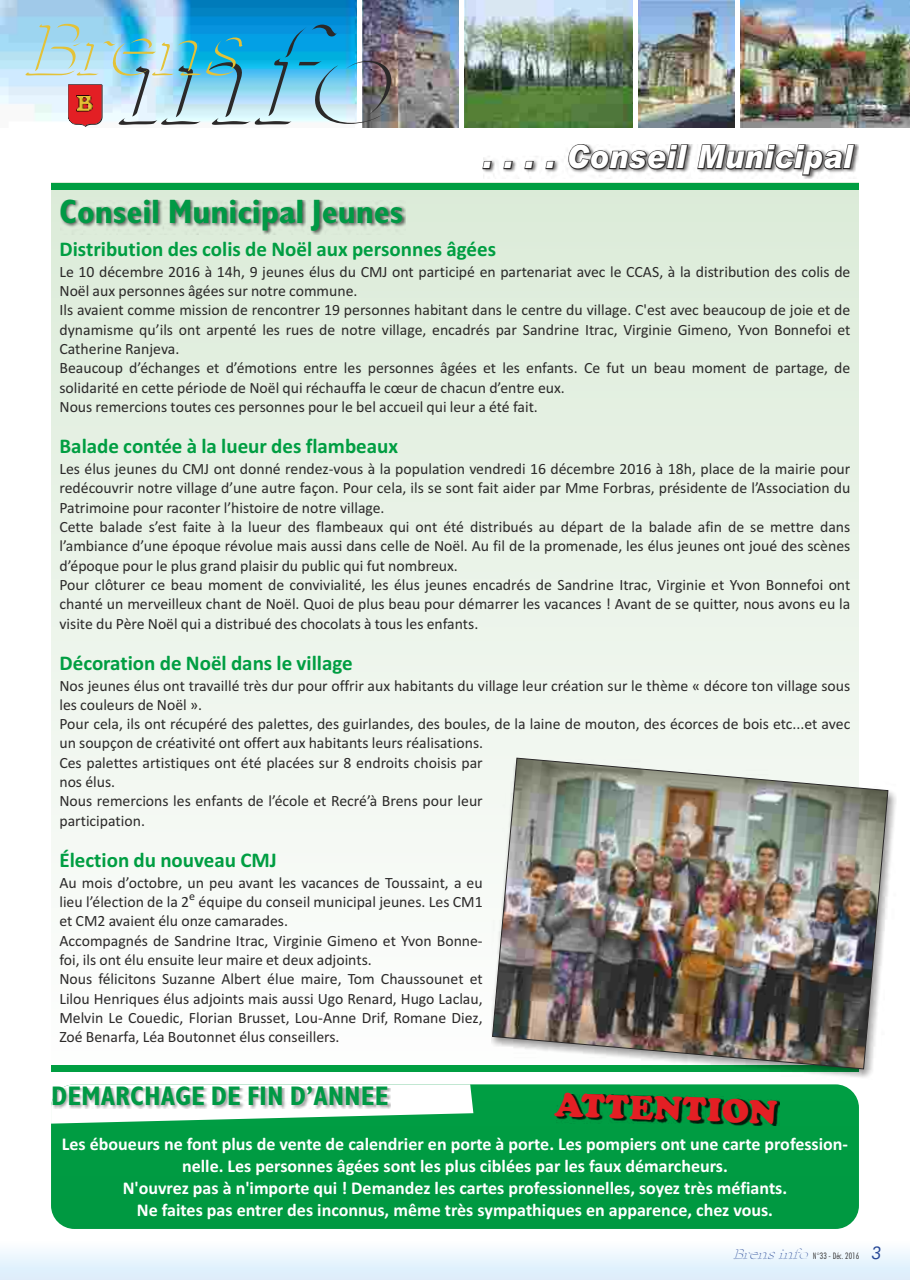
<style>
.page{position:relative;width:910px;height:1280px;background:#fff}
.page>*{position:absolute;margin:0;border:0;box-sizing:border-box;transform-origin:0 0}
.t1{font:34.8px "Cookie";color:#e31f24}
.t2{font:700 condensed 33.9px "Gill Sans";color:#009945}
.t3{font:italic 900 32.25px "Arial";letter-spacing:.015em;color:#fff;scale:.89 1}
.t4{font:700 condensed 27px "Gill Sans";color:#009945}
.t5{font:700 21px "Calibri";color:#009e42}
.t6{font:700 18px/21.9px "Calibri";color:#fff;text-align:center}
.t7{font:italic 17.55px "Futura BT";color:#264796}
.t8{font:15.75px/19.4px "Calibri";color:#2b2929}
.t9{font:italic 14.1px "Emboss";color:#264796;scale:1.13 1}
.t10{font:12px "Calibri";color:#2b2929}
.t11{font:300 condensed 9px "Futura BT";color:#2b2929}
</style>
<div class="page">
<div style="left:0;top:1242px;width:910px;height:38px;background:linear-gradient(to bottom,#fafeff,#daecfb)"></div>
<img style="left:0;top:0;width:910px;height:128px">
<hr style="left:736px;top:0;width:4px;height:128px;background:#fff">
<hr style="left:634px;top:0;width:4px;height:128px;background:#fff">
<hr style="left:459px;top:0;width:4px;height:128px;background:#fff">
<hr style="left:357px;top:0;width:4px;height:128px;background:#fff">
<img style="left:25px;top:24px;width:367px;height:103px">
<div style="left:483px;top:145px;width:376px;height:34px;background:#2b2929;opacity:.69"></div>
<div style="left:51px;top:183px;width:808px;height:884px;background:linear-gradient(to bottom,#d9ead7,#fffefe)"></div>
<div style="left:60px;top:200px;width:346px;height:35px;background:#2b2929;opacity:.69"></div>
<div style="left:51px;top:183px;width:808px;height:6px;background:#009e42"></div>
<div style="left:51px;top:1065px;width:808px;height:6px;background:#009e42"></div>
<div style="left:491px;top:759px;width:406px;height:321px;background:#2b2929;opacity:.49"></div>
<img style="left:492px;top:757px;width:397px;height:313px">
<div style="left:51px;top:1084px;width:808px;height:145px;background:#009b42;border-radius:23px"></div>
<svg style="left:51px;top:1084px;width:422px;height:40px"></svg>
<div style="left:52px;top:1088px;width:338px;height:20px;background:#2b2929;opacity:.39"></div>
<div style="left:556px;top:1094px;width:224px;height:32px;background:#2b2929;opacity:.98"></div>
<h3 class="t3" style="left:483px;top:145px;width:417px">. . . . Conseil Municipal</h3>
<h2 class="t2" style="left:60px;top:200px;width:345px">Conseil Municipal Jeunes</h2>
<h3 class="t5" style="left:60px;top:240px;width:438px">Distribution des colis de Noël aux personnes âgées</h3>
<p class="t8" style="left:59px;top:263px;width:792px">Le 10 décembre 2016 à 14h, 9 jeunes élus du CMJ ont participé en partenariat avec le CCAS, à la distribution des colis de Noël aux personnes âgées sur notre commune.<br>Ils avaient comme mission de rencontrer 19 personnes habitant dans le centre du village. C'est avec beaucoup de joie et de dynamisme qu’ils ont arpenté les rues de notre village, encadrés par Sandrine Itrac, Virginie Gimeno, Yvon Bonnefoi et Catherine Ranjeva.<br>Beaucoup d’échanges et d’émotions entre les personnes âgées et les enfants. Ce fut un beau moment de partage, de solidarité en cette période de Noël qui réchauffa le cœur de chacun d’entre eux.<br>Nous remercions toutes ces personnes pour le bel accueil qui leur a été fait.</p>
<h3 class="t5" style="left:60px;top:437px;width:340px">Balade contée à la lueur des flambeaux</h3>
<p class="t8" style="left:59px;top:460px;width:792px">Les élus jeunes du CMJ ont donné rendez-vous à la population vendredi 16 décembre 2016 à 18h, place de la mairie pour redécouvrir notre village d’une autre façon. Pour cela, ils se sont fait aider par Mme Forbras, présidente de l’Association du Patrimoine pour raconter l’histoire de notre village.<br>Cette balade s’est faite à la lueur des flambeaux qui ont été distribués au départ de la balade afin de se mettre dans l’ambiance d’une époque révolue mais aussi dans celle de Noël. Au fil de la promenade, les élus jeunes ont joué des scènes d’époque pour le plus grand plaisir du public qui fut nombreux.<br>Pour clôturer ce beau moment de convivialité, les élus jeunes encadrés de Sandrine Itrac, Virginie et Yvon Bonnefoi ont chanté un merveilleux chant de Noël. Quoi de plus beau pour démarrer les vacances ! Avant de se quitter, nous avons eu la visite du Père Noël qui a distribué des chocolats à tous les enfants.</p>
<h3 class="t5" style="left:60px;top:654px;width:295px">Décoration de Noël dans le village</h3>
<p class="t8" style="left:59px;top:677px;width:792px">Nos jeunes élus ont travaillé très dur pour offrir aux habitants du village leur création sur le thème « décore ton village sous les couleurs de Noël ».<br>Pour cela, ils ont récupéré des palettes, des guirlandes, des boules, de la laine de mouton, des écorces de bois etc...et avec un soupçon de créativité ont offert aux habitants leurs réalisations.<br>Ces palettes artistiques ont été placées sur 8 endroits choisis par<br>nos élus.<br>Nous remercions les enfants de l’école et Recré’à Brens pour leur<br>participation.</p>
<h3 class="t5" style="left:60px;top:851px;width:219px">Élection du nouveau CMJ</h3>
<p class="t8" style="left:59px;top:874px;width:425px">Au mois d’octobre, un peu avant les vacances de Toussaint, a eu</p>
<p class="t10" style="left:189px;top:891px;width:7px">e</p>
<p class="t8" style="left:59px;top:893px;width:425px">lieu l’élection de la 2 équipe du conseil municipal jeunes. Les CM1 et CM2 avaient élu onze camarades.<br>Accompagnés de Sandrine Itrac, Virginie Gimeno et Yvon Bonne&shy;foi, ils ont élu ensuite leur maire et deux adjoints.<br>Nous félicitons Suzanne Albert élue maire, Tom Chaussounet et Lilou Henriques élus adjoints mais aussi Ugo Renard, Hugo Laclau, Melvin Le Couedic, Florian Brusset, Lou-Anne Drif, Romane Diez, Zoé Benarfa, Léa Boutonnet élus conseillers.</p>
<h3 class="t4" style="left:51px;top:1086px;width:339px">DEMARCHAGE DE FIN D’ANNEE</h3>
<p class="t6" style="left:62px;top:1134px;width:788px">Les éboueurs ne font plus de vente de calendrier en porte à porte. Les pompiers ont une carte profession&shy;nelle. Les personnes âgées sont les plus ciblées par les faux démarcheurs.<br>N'ouvrez pas à n'importe qui ! Demandez les cartes professionnelles, soyez très méfiants.<br>Ne faites pas entrer des inconnus, même très sympathiques en apparence, chez vous.</p>
<h1 class="t1" style="left:555px;top:1092px;width:225px;rotate:2deg">ATTENTION</h1>
<p class="t9" style="left:733px;top:1245px;width:72px">Brensinfo</p>
<p class="t7" style="left:871px;top:1246px;width:12px">3</p>
<p class="t11" style="left:813px;top:1252px;width:48px">N°33 - Déc. 2016</p>
</div>
